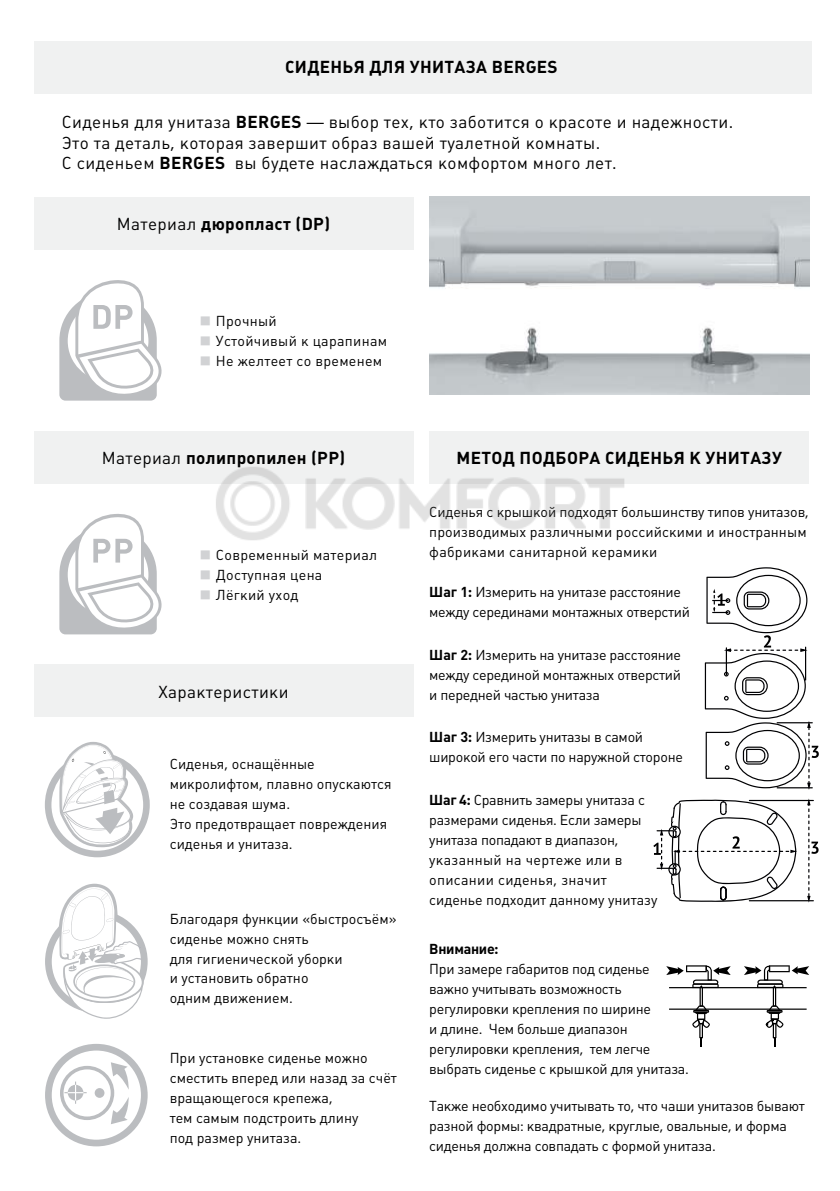
<style>
.page{position:relative;width:840px;height:1191px;background:#fff}
.page>*{position:absolute;margin:0;border:0;box-sizing:border-box;transform-origin:0 0}
.t1{font:17px/20.4px "Plumb C";letter-spacing:.02em;color:#000}
.t2{font:700 17px "Plumb C";letter-spacing:.02em;color:#000}
.t3{font:14.2px/20px "Plumb C";letter-spacing:-.01em;color:#000}
.t4{font:14.2px "Plumb C";letter-spacing:.02em;color:#000}
.t5{font:700 14.2px "Plumb C";letter-spacing:-.02em;color:#000}
.s1{font-weight:700}
.s2{font-weight:400}
.s3{font-family:"PF Agora Sans Pro";font-weight:300;color:#d1d2d4}
</style>
<div class="page">
<div style="left:34px;top:197px;width:379px;height:53px;background:#f0f1f1"></div>
<div style="left:34px;top:430px;width:379px;height:53px;background:#f0f1f1"></div>
<div style="left:34px;top:41px;width:777px;height:52px;background:#f0f1f1"></div>
<div style="left:429px;top:430px;width:379px;height:53px;background:#f0f1f1"></div>
<div style="left:34px;top:664px;width:379px;height:53px;background:#f0f1f1"></div>
<img style="left:429px;top:196px;width:379px;height:198px">
<svg style="left:59px;top:280px;width:103px;height:120px"></svg>
<svg style="left:59px;top:514px;width:103px;height:120px"></svg>
<svg style="left:45px;top:742px;width:105px;height:115px"></svg>
<div style="left:45px;top:910px;width:102px;height:102px;background:#bbbdc0;border-radius:50%"></div>
<div style="left:52px;top:917px;width:89px;height:89px;background:#fff;border-radius:50%"></div>
<svg style="left:58px;top:883px;width:89px;height:136px"></svg>
<div style="left:45px;top:1043px;width:102px;height:103px;background:#bbbdc0;border-radius:50%"></div>
<div style="left:52px;top:1050px;width:89px;height:89px;background:#fff;border-radius:50%"></div>
<svg style="left:60px;top:1065px;width:54px;height:55px"></svg>
<div style="left:63px;top:1069px;width:48px;height:47px;background:#fff;border-radius:50%"></div>
<div style="left:95px;top:1088px;width:9px;height:9px;background:#bbbdc0;border-radius:50%"></div>
<svg style="left:64px;top:1081px;width:23px;height:22px"></svg>
<svg style="left:111px;top:1062px;width:18px;height:27px"></svg>
<svg style="left:111px;top:1096px;width:18px;height:28px"></svg>
<svg style="left:704px;top:567px;width:114px;height:223px"></svg>
<svg style="left:806px;top:798px;width:12px;height:104px"></svg>
<hr style="left:748px;top:800px;width:65px;height:1px;background:#000003">
<hr style="left:748px;top:900px;width:65px;height:1px;background:#000003">
<svg style="left:653px;top:799px;width:143px;height:103px"></svg>
<hr style="left:668px;top:1008px;width:138px;height:1px;background:#000">
<hr style="left:668px;top:987px;width:138px;height:1px;background:#000">
<svg style="left:666px;top:965px;width:64px;height:81px"></svg>
<svg style="left:743px;top:965px;width:65px;height:81px"></svg>
<img style="left:210px;top:457px;width:419px;height:83px">
<p class="t2" style="left:285px;top:57px;width:274px">СИДЕНЬЯ ДЛЯ УНИТАЗА BERGES</p>
<p class="t1" style="left:62px;top:112px;width:672px">Сиденья для унитаза <span class="s1">BERGES</span> — выбор тех, кто заботится о красоте и надежности.<br>Это та деталь, которая завершит образ вашей туалетной комнаты.<br>С сиденьем <span class="s1">BERGES</span> вы будете наслаждаться комфортом много лет.</p>
<p class="t2" style="left:117px;top:214px;width:215px"><span class="s2">Материал</span> дюропласт (DP)</p>
<p class="t4" style="left:199px;top:313px;width:79px"><span class="s3">■</span> Прочный</p>
<p class="t4" style="left:199px;top:333px;width:189px"><span class="s3">■</span> Устойчивый к царапинам</p>
<p class="t4" style="left:199px;top:353px;width:184px"><span class="s3">■</span> Не желтеет со временем</p>
<p class="t2" style="left:102px;top:448px;width:245px"><span class="s2">Материал</span> полипропилен (PP)</p>
<p class="t2" style="left:456px;top:448px;width:327px">МЕТОД ПОДБОРА СИДЕНЬЯ К УНИТАЗУ</p>
<p class="t4" style="left:199px;top:546px;width:179px"><span class="s3">■</span> Cовременный материал</p>
<p class="t4" style="left:199px;top:566px;width:125px"><span class="s3">■</span> Доступная цена</p>
<p class="t4" style="left:199px;top:586px;width:101px"><span class="s3">■</span> Лёгкий уход</p>
<p class="t1" style="left:158px;top:681px;width:132px">Характеристики</p>
<p class="t3" style="left:170px;top:754px;width:223px">Сиденья, оснащённые микролифтом, плавно опускаются не создавая шума.<br>Это предотвращает повреждения сиденья и унитаза.</p>
<p class="t3" style="left:170px;top:908px;width:228px">Благодаря функции «быстросъём» сиденье можно снять<br>для гигиенической уборки<br>и установить обратно<br>одним движением.</p>
<p class="t3" style="left:170px;top:1047px;width:229px">При установке сиденье можно сместить вперед или назад за счёт вращающегося крепежа,<br>тем самым подстроить длину<br>под размер унитаза.</p>
<p class="t3" style="left:429px;top:502px;width:381px">Сиденья с крышкой подходят большинству типов унитазов, производимых различными российскими и иностранным фабриками санитарной керамики</p>
<p class="t3" style="left:429px;top:582px;width:262px"><span class="s1">Шаг 1:</span> Измерить на унитазе расстояние между серединами монтажных отверстий</p>
<p class="t3" style="left:429px;top:644px;width:253px;text-align:justify"><span class="s1">Шаг 2:</span> Измерить на унитазе расстояние между серединой монтажных отверстий и передней частью унитаза</p>
<p class="t3" style="left:429px;top:727px;width:255px"><span class="s1">Шаг 3:</span> Измерить унитазы в самой широкой его части по наружной стороне</p>
<p class="t3" style="left:429px;top:790px;width:229px"><span class="s1">Шаг 4:</span> Сравнить замеры унитаза с размерами сиденья. Если замеры унитаза попадают в диапазон, указанный на чертеже или в описании сиденья, значит сиденье подходит данному унитазу</p>
<p class="t5" style="left:429px;top:941px;width:71px">Внимание:</p>
<p class="t3" style="left:429px;top:959px;width:261px">При замере габаритов под сиденье важно учитывать возможность регулировки крепления по ширине<br>и длине. Чем больше диапазон регулировки крепления, тем легче выбрать сиденье с крышкой для унитаза.</p>
<p class="t3" style="left:429px;top:1095px;width:377px">Также необходимо учитывать то, что чаши унитазов бывают разной формы: квадратные, круглые, овальные, и форма сиденья должна совпадать с формой унитаза.</p>
</div>
